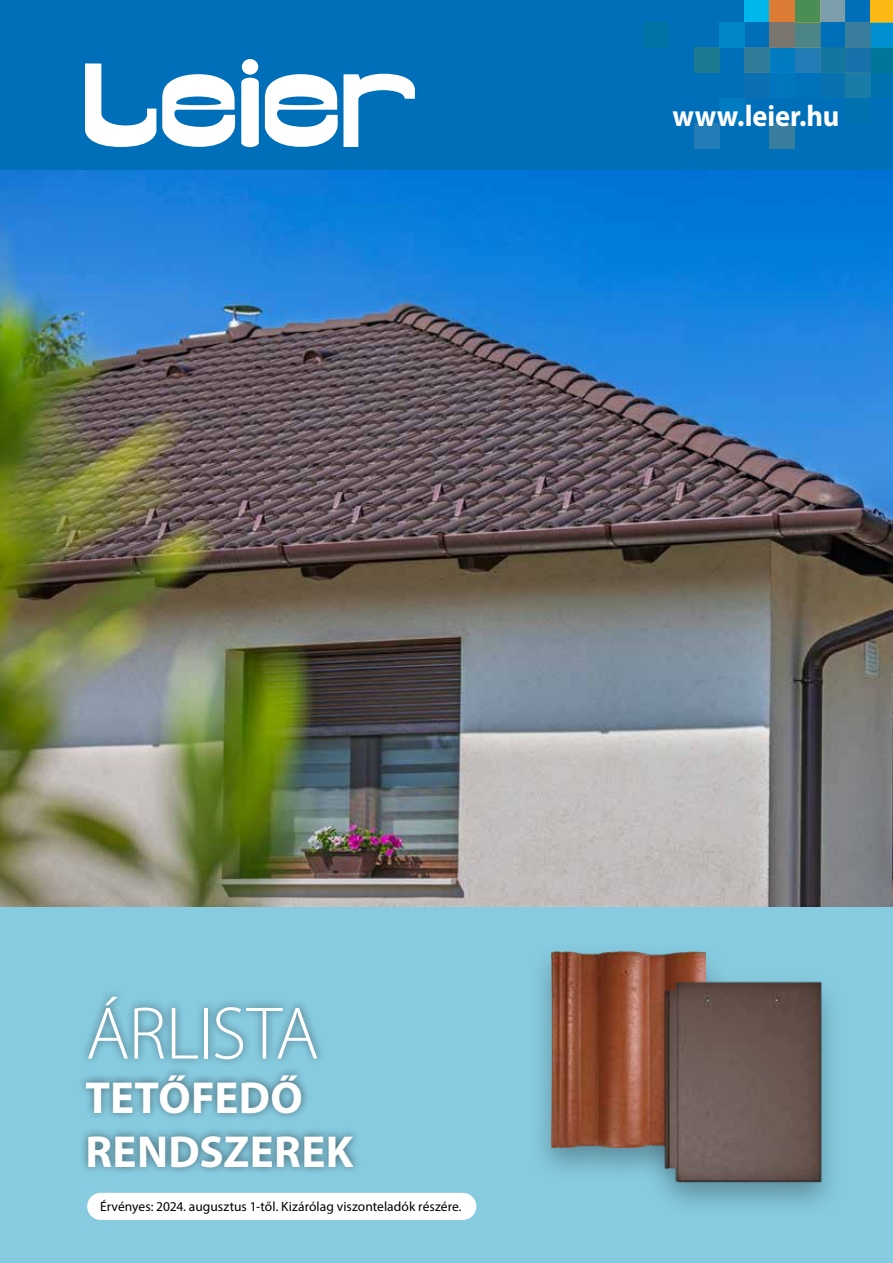
<style>
.page{position:relative;width:893px;height:1263px;background:#fff}
.page>*{position:absolute;margin:0;border:0;box-sizing:border-box;transform-origin:0 0}
.t1{font:300 75px "Myriad Pro";letter-spacing:-.015em;color:#fff}
.t2{font:700 45px/54px "Myriad Pro";letter-spacing:.005em;color:#fff}
.t3{font:700 29.85px "Myriad Pro";color:#fff;scale:.95 1}
.t4{font:13.5px "Myriad Pro";color:#000}
</style>
<div class="page">
<div style="left:1px;top:434px;width:892px;height:829px;background:#87cbe0"></div>
<div style="left:0;top:0;width:893px;height:170px;background:#006fba"></div>
<img style="left:0;top:170px;width:893px;height:736px">
<div style="left:744px;top:0;width:26px;height:22px;background:#00b7ed"></div>
<div style="left:770px;top:0;width:25px;height:22px;background:#dc7b34"></div>
<div style="left:795px;top:0;width:25px;height:22px;background:#4b8e53"></div>
<div style="left:820px;top:0;width:26px;height:22px;background:#7c9eac"></div>
<div style="left:871px;top:0;width:22px;height:22px;background:#fdb913"></div>
<div style="left:871px;top:47px;width:22px;height:26px;background:#00779a"></div>
<div style="left:846px;top:47px;width:25px;height:26px;background:#1870ab"></div>
<div style="left:820px;top:47px;width:26px;height:26px;background:#1276a0"></div>
<div style="left:795px;top:47px;width:25px;height:26px;background:#237cb6"></div>
<div style="left:694px;top:123px;width:25px;height:25px;background:#237cb6"></div>
<div style="left:770px;top:47px;width:25px;height:26px;background:#007bc2"></div>
<div style="left:719px;top:98px;width:25px;height:25px;background:#007bc2"></div>
<div style="left:744px;top:47px;width:26px;height:26px;background:#317d99"></div>
<div style="left:871px;top:73px;width:22px;height:25px;background:#0071af"></div>
<div style="left:846px;top:98px;width:25px;height:25px;background:#0071af"></div>
<div style="left:643px;top:22px;width:26px;height:25px;background:#0074a5"></div>
<div style="left:846px;top:73px;width:25px;height:25px;background:#197ba7"></div>
<div style="left:820px;top:73px;width:26px;height:25px;background:#0772af"></div>
<div style="left:770px;top:73px;width:25px;height:25px;background:#0076bf"></div>
<div style="left:744px;top:73px;width:26px;height:25px;background:#0b6fb2"></div>
<div style="left:719px;top:22px;width:25px;height:25px;background:#0087ca"></div>
<div style="left:694px;top:47px;width:25px;height:26px;background:#1d7b91"></div>
<div style="left:770px;top:22px;width:25px;height:25px;background:#7a756f"></div>
<div style="left:795px;top:22px;width:25px;height:25px;background:#4b8588"></div>
<div style="left:846px;top:22px;width:25px;height:25px;background:#387d9b"></div>
<div style="left:770px;top:123px;width:25px;height:25px;background:#387d9b"></div>
<div style="left:871px;top:22px;width:22px;height:25px;background:#008fd0"></div>
<div style="left:528px;top:941px;width:200px;height:243px;background:#000;opacity:.3"></div>
<img style="left:552px;top:951px;width:153px;height:197px">
<div style="left:641px;top:971px;width:203px;height:246px;background:#000;opacity:.3"></div>
<img style="left:634px;top:966px;width:210px;height:228px">
<div style="left:242px;top:59px;width:16px;height:16px;background:#fff;border-radius:50%"></div>
<svg style="left:265px;top:74px;width:150px;height:73px"></svg>
<svg style="left:241px;top:78px;width:18px;height:69px"></svg>
<svg style="left:162px;top:74px;width:73px;height:73px"></svg>
<svg style="left:85px;top:63px;width:71px;height:84px"></svg>
<div style="left:77px;top:988px;width:285px;height:188px;background:#000;opacity:.5"></div>
<div style="left:87px;top:1193px;width:389px;height:27px;background:#fff;border-radius:14px"></div>
<h3 class="t3" style="left:673px;top:96px;width:177px">www.leier.hu</h3>
<h1 class="t1" style="left:86px;top:988px;width:235px">ÁRLISTA</h1>
<h2 class="t2" style="left:85px;top:1069px;width:270px">TETŐFEDŐ<br>RENDSZEREK</h2>
<p class="t4" style="left:100px;top:1198px;width:363px">Érvényes: 2024. augusztus 1-től. Kizárólag viszonteladók részére.</p>
</div>
